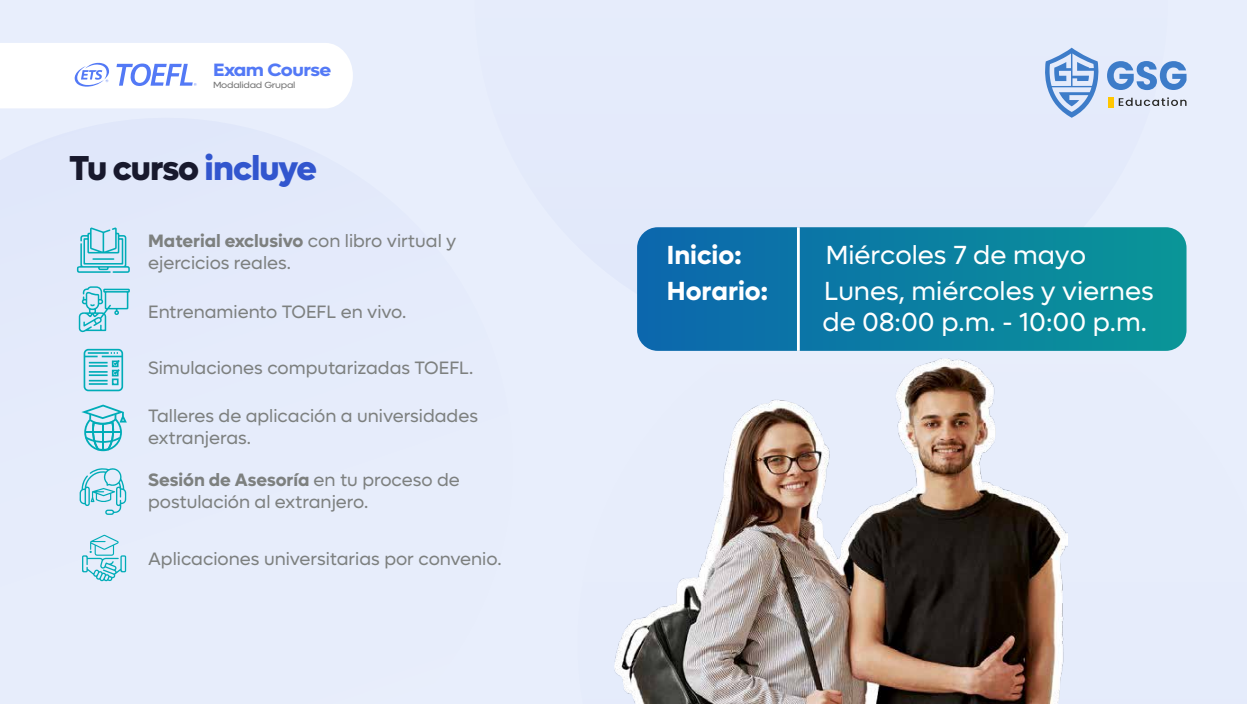
<style>
.page{position:relative;width:1247px;height:704px;background:#fff}
.page>*{position:absolute;margin:0;border:0;box-sizing:border-box;transform-origin:0 0}
.t1{font:800 34.75px "Lufga";letter-spacing:-.03em;color:#18192d}
.t2{font:26.25px/31.5px "Lufga";color:#fff}
.t3{font:700 26.25px "Lufga";color:#fff}
.t4{font:18px/21.6px "Lufga";color:#7d807f}
.t5{font:700 17.88px "Lufga";letter-spacing:-.03em;color:#5379f6;scale:1.11 1}
.t6{font:8.88px "Lufga";letter-spacing:-.03em;color:#757575;scale:1.11 1}
.s1{color:#3256ce}
.s2{font-weight:700}
</style>
<div class="page">
<div style="left:0;top:0;width:1247px;height:703px;background:#e8eefc"></div>
<img style="left:614px;top:358px;width:454px;height:345px">
<div style="left:1107px;top:97px;width:6px;height:10px;background:#ffc600"></div>
<svg style="left:1107px;top:61px;width:79px;height:29px"></svg>
<svg style="left:1119px;top:97px;width:67px;height:9px"></svg>
<svg style="left:1045px;top:48px;width:54px;height:70px"></svg>
<svg style="left:0;top:43px;width:353px;height:65px;background:#f7f9fe"></svg>
<div style="left:84px;top:348px;width:39px;height:43px;border:2px solid #00acb7;border-radius:4px"></div>
<div style="left:112px;top:378px;width:7px;height:7px;border:2px solid #00acb7"></div>
<svg style="left:84px;top:352px;width:38px;height:32px"></svg>
<svg style="left:77px;top:227px;width:53px;height:46px"></svg>
<svg style="left:79px;top:286px;width:51px;height:46px"></svg>
<svg style="left:81px;top:404px;width:46px;height:47px"></svg>
<svg style="left:80px;top:468px;width:46px;height:46px"></svg>
<svg style="left:82px;top:534px;width:44px;height:47px"></svg>
<svg style="left:637px;top:227px;width:549px;height:123px;background:#0c7ea2"></svg>
<hr style="left:797px;top:227px;width:3px;height:123px;background:#fff">
<p class="t5" style="left:213px;top:59px;width:108px">Exam Course</p>
<p class="t6" style="left:213px;top:80px;width:76px">Modalidad Grupal</p>
<h1 class="t1" style="left:69px;top:147px;width:249px">Tu curso <span class="s1">incluye</span></h1>
<p class="t4" style="left:148px;top:230px;width:310px"><span class="s2">Material exclusivo</span> con libro virtual y ejercicios reales.</p>
<p class="t4" style="left:148px;top:301px;width:260px">Entrenamiento TOEFL en vivo.</p>
<p class="t4" style="left:148px;top:357px;width:327px">Simulaciones computarizadas TOEFL.</p>
<p class="t4" style="left:148px;top:404px;width:331px">Talleres de aplicación a universidades extranjeras.</p>
<p class="t4" style="left:148px;top:468px;width:313px"><span class="s2">Sesión de Asesoría</span> en tu proceso de postulación al extranjero.</p>
<p class="t4" style="left:148px;top:547px;width:355px">Aplicaciones universitarias por convenio.</p>
<h2 class="t3" style="left:667px;top:239px;width:76px">Inicio:</h2>
<h2 class="t2" style="left:826px;top:238px;width:262px">Miércoles 7 de mayo</h2>
<h2 class="t3" style="left:667px;top:275px;width:103px">Horario:</h2>
<h2 class="t2" style="left:822px;top:275px;width:333px">Lunes, miércoles y viernes de 08:00 p.m. - 10:00 p.m.</h2>
</div>
